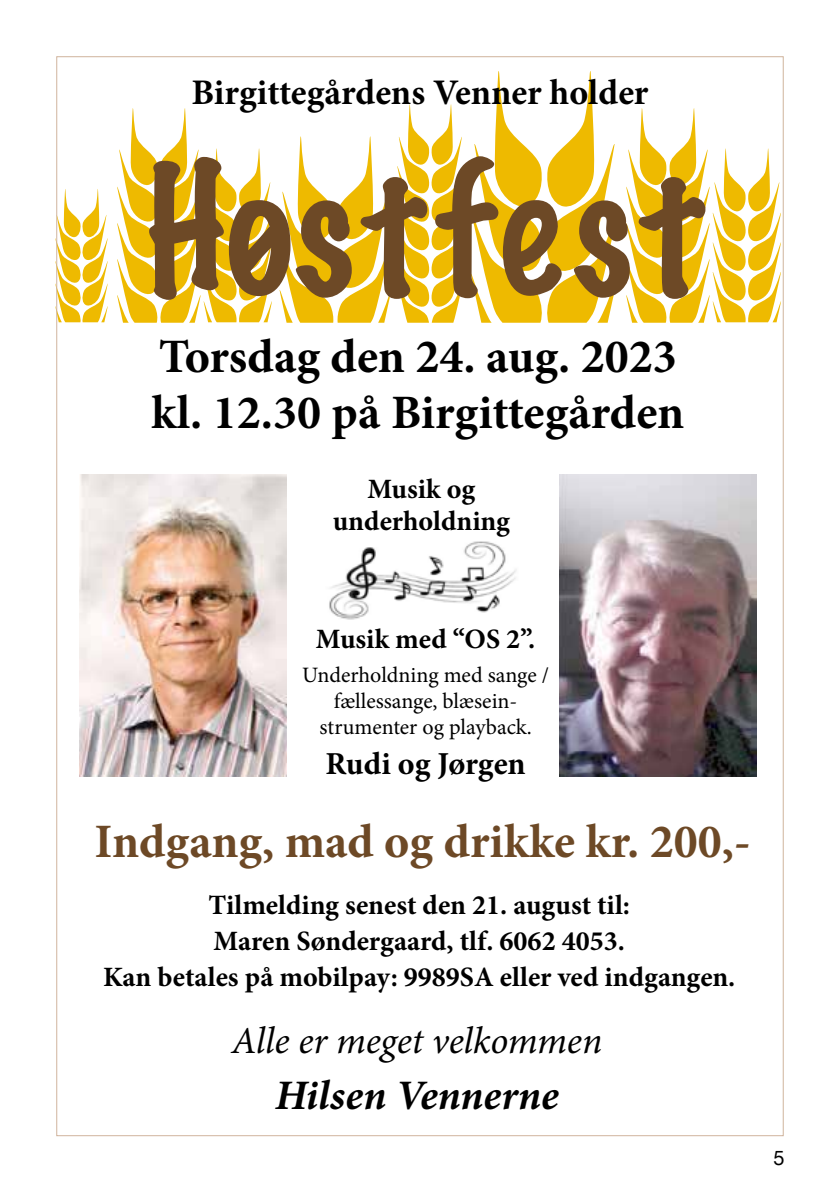
<style>
.page{position:relative;width:840px;height:1191px;background:#fff}
.page>*{position:absolute;margin:0;border:0;box-sizing:border-box;transform-origin:0 0}
.t1{font:100 162.4px "Marker Felt";letter-spacing:.065em;color:#6d4926}
.t2{font:700 48px/56px "Minion Pro";color:#000}
.t3{font:700 48px "Minion Pro";color:#6d4926}
.t4{font:italic 700 42px "Minion Pro";letter-spacing:.005em;color:#000}
.t5{font:italic 38px "Minion Pro";letter-spacing:-.005em;color:#000}
.t6{font:700 36px "Minion Pro";color:#000}
.t7{font:700 32px "Minion Pro";color:#000}
.t8{font:700 28px/36px "Minion Pro";color:#000;text-align:center}
.t9{font:22px/26px "Minion Pro";color:#000;text-align:center}
.t10{font:20px "Helvetica Neue";color:#000}
</style>
<div class="page">
<svg style="left:470px;top:71px;width:148px;height:252px"></svg>
<svg style="left:397px;top:104px;width:66px;height:219px"></svg>
<svg style="left:279px;top:136px;width:112px;height:187px"></svg>
<svg style="left:117px;top:108px;width:155px;height:215px"></svg>
<svg style="left:626px;top:108px;width:154px;height:215px"></svg>
<svg style="left:55px;top:189px;width:53px;height:133px"></svg>
<img style="left:79px;top:475px;width:207px;height:301px">
<img style="left:329px;top:541px;width:188px;height:79px">
<img style="left:559px;top:475px;width:197px;height:302px">
<p class="t6" style="left:191px;top:67px;width:458px">Birgittegårdens Venner holder</p>
<h1 class="t1" style="left:145px;top:102px;width:558px">Høstfest</h1>
<h2 class="t2" style="left:151px;top:328px;width:534px">Torsdag den 24. aug. 2023 kl. 12.30 på Birgittegården</h2>
<p class="t8" style="left:332px;top:473px;width:179px;line-height:32px">Musik og underholdning</p>
<p class="t8" style="left:316px;top:620px;width:221px">Musik med “OS 2”.</p>
<p class="t9" style="left:302px;top:662px;width:248px">Underholdning med sange / fællessange, blæsein&shy;strumenter og playback.</p>
<p class="t7" style="left:325px;top:741px;width:201px">Rudi og Jørgen</p>
<h2 class="t3" style="left:95px;top:808px;width:657px">Indgang, mad og drikke kr. 200,-</h2>
<p class="t8" style="left:103px;top:886px;width:633px">Tilmelding senest den 21. august til:<br>Maren Søndergaard, tlf. 6062 4053.<br>Kan betales på mobilpay: 9989SA eller ved indgangen.</p>
<h3 class="t5" style="left:231px;top:1014px;width:372px">Alle er meget velkommen</h3>
<h3 class="t4" style="left:275px;top:1065px;width:285px">Hilsen Vennerne</h3>
<p class="t10" style="left:773px;top:1143px;width:13px">5</p>
</div>
